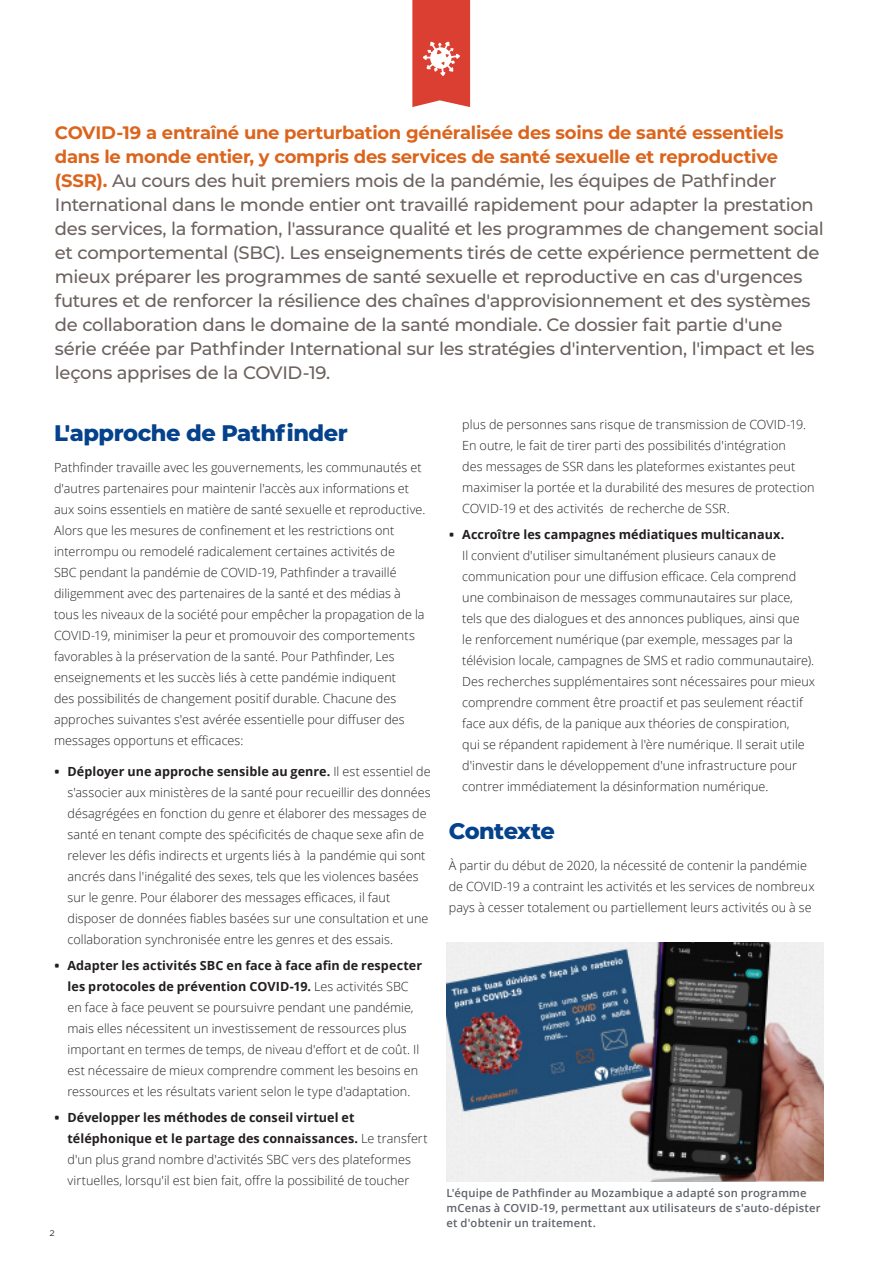
<style>
.page{position:relative;width:893px;height:1263px;background:#fff}
.page>*{position:absolute;margin:0;border:0;box-sizing:border-box;transform-origin:0 0}
.A__Head{font:800 22.5px "Montserrat";letter-spacing:-.02em;color:#05428c}
.t1{font:500 18px/24px "Montserrat";letter-spacing:-.02em;color:#6c625f}
.t2{font:300 12.6px/21px "Open Sans";letter-spacing:.005em;color:#231f20}
.Photo_Caption{font:600 11.25px/15px "Open Sans";letter-spacing:.02em;color:#5f6369}
.t3{font:11.25px "Whitney Book SC";color:#323640}
.s1{font-weight:700;color:#dc641c}
.s2{font-family:"Whitney Semibold SC";font-weight:400}
.s3{font-weight:700}
</style>
<div class="page">
<svg style="left:412px;top:0;width:58px;height:107px;background:#df564a"></svg>
<img style="left:446px;top:942px;width:377px;height:239px">
<p class="t1" style="left:55px;top:120px;width:770px"><span class="s1">COVID-19 a entraîné une perturbation généralisée des soins de santé essentiels dans le monde entier, y compris des services de santé sexuelle et reproductive (SSR).</span> Au cours des huit premiers mois de la pandémie, les équipes de Pathfinder International dans le monde entier ont travaillé rapidement pour adapter la prestation des services, la formation, l'assurance qualité et les programmes de changement social et comportemental (SBC). Les enseignements tirés de cette expérience permettent de mieux préparer les programmes de santé sexuelle et reproductive en cas d'urgences futures et de renforcer la résilience des chaînes d'approvisionnement et des systèmes de collaboration dans le domaine de la santé mondiale. Ce dossier fait partie d'une série créée par Pathfinder International sur les stratégies d'intervention, l'impact et les leçons apprises de la COVID-19.</p>
<p class="A__Head" style="left:54px;top:416px;width:295px">L'approche de Pathfinder</p>
<p class="t2" style="left:54px;top:456px;width:373px">Pathfinder travaille avec les gouvernements, les communautés et d'autres partenaires pour maintenir l'accès aux informations et aux soins essentiels en matière de santé sexuelle et reproductive.<br>Alors que les mesures de confinement et les restrictions ont interrompu ou remodelé radicalement certaines activités de<br>SBC pendant la pandémie de COVID-19, Pathfinder a travaillé diligemment avec des partenaires de la santé et des médias à tous les niveaux de la société pour empêcher la propagation de la COVID-19, minimiser la peur et promouvoir des comportements favorables à la préservation de la santé. Pour Pathfinder, Les enseignements et les succès liés à cette pandémie indiquent<br>des possibilités de changement positif durable. Chacune des approches suivantes s'est avérée essentielle pour diffuser des messages opportuns et efficaces:</p>
<p class="t2" style="left:68px;top:761px;width:365px;text-indent:-14px"><span class="s2">•</span> <span class="s3">Déployer une approche sensible au genre.</span> Il est essentiel de s'associer aux ministères de la santé pour recueillir des données désagrégées en fonction du genre et élaborer des messages de santé en tenant compte des spécificités de chaque sexe afin de relever les défis indirects et urgents liés à la pandémie qui sont ancrés dans l'inégalité des sexes, tels que les violences basées sur le genre. Pour élaborer des messages efficaces, il faut disposer de données fiables basées sur une consultation et une collaboration synchronisée entre les genres et des essais.</p>
<p class="t2" style="left:68px;top:955px;width:356px;text-indent:-14px"><span class="s2">•</span> <span class="s3">Adapter les activités SBC en face à face afin de respecter les protocoles de prévention COVID-19.</span> Les activités SBC en face à face peuvent se poursuivre pendant une pandémie, mais elles nécessitent un investissement de ressources plus important en termes de temps, de niveau d'effort et de coût. Il est nécessaire de mieux comprendre comment les besoins en ressources et les résultats varient selon le type d'adaptation.</p>
<p class="t2" style="left:68px;top:1106px;width:362px;text-indent:-14px"><span class="s2">•</span> <span class="s3">Développer les méthodes de conseil virtuel et téléphonique et le partage des connaissances.</span> Le transfert d'un plus grand nombre d'activités SBC vers des plateformes virtuelles, lorsqu'il est bien fait, offre la possibilité de toucher</p>
<p class="t3" style="left:50px;top:1225px;width:7px">2</p>
<p class="t2" style="left:462px;top:413px;width:354px">plus de personnes sans risque de transmission de COVID-19.<br>En outre, le fait de tirer parti des possibilités d'intégration<br>des messages de SSR dans les plateformes existantes peut maximiser la portée et la durabilité des mesures de protection COVID-19 et des activités de recherche de SSR.</p>
<p class="t2" style="left:462px;top:523px;width:354px;text-indent:-14px"><span class="s2">•</span> <span class="s3">Accroître les campagnes médiatiques multicanaux.<br></span>Il convient d'utiliser simultanément plusieurs canaux de communication pour une diffusion efficace. Cela comprend une combinaison de messages communautaires sur place, tels que des dialogues et des annonces publiques, ainsi que<br>le renforcement numérique (par exemple, messages par la télévision locale, campagnes de SMS et radio communautaire).<br>Des recherches supplémentaires sont nécessaires pour mieux comprendre comment être proactif et pas seulement réactif face aux défis, de la panique aux théories de conspiration,<br>qui se répandent rapidement à l'ère numérique. Il serait utile d'investir dans le développement d'une infrastructure pour contrer immédiatement la désinformation numérique.</p>
<p class="A__Head" style="left:449px;top:815px;width:108px">Contexte</p>
<p class="t2" style="left:449px;top:854px;width:367px">À partir du début de 2020, la nécessité de contenir la pandémie de COVID-19 a contraint les activités et les services de nombreux pays à cesser totalement ou partiellement leurs activités ou à se</p>
<p class="Photo_Caption" style="left:446px;top:1185px;width:376px">L'équipe de Pathfinder au Mozambique a adapté son programme mCenas à COVID-19, permettant aux utilisateurs de s'auto-dépister et d'obtenir un traitement.</p>
</div>
